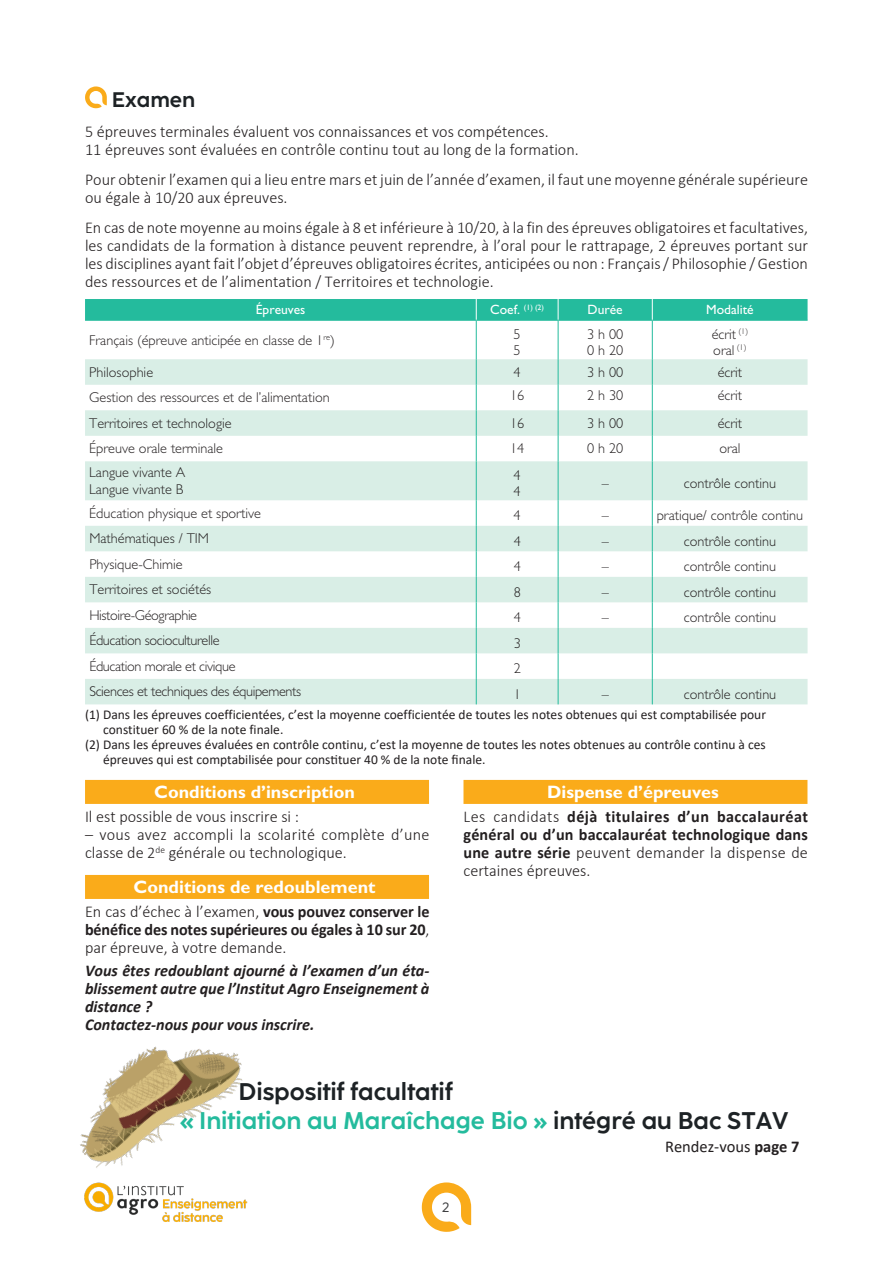
<style>
.page{position:relative;width:893px;height:1263px;background:#fff}
.page>*{position:absolute;margin:0;border:0;box-sizing:border-box;transform-origin:0 0}
.t1{font:700 24px/28.8px "Coco Sharp";color:#1d2225}
.t2{font:700 21px "Coco Sharp";color:#1d2225}
.t3{font:700 18px "Gill Sans Std";color:#fff}
.t4{font:300 16.5px/18px "Calibri";color:#231f20}
.t5{font:700 16.5px/18px "Calibri";letter-spacing:.01em;color:#231f20;text-align:justify}
.t6{font:italic 700 16.5px/18px "Calibri";color:#231f20}
.t7{font:16.5px "Calibri";color:#231f20}
.t8{font:300 14.25px/16.5px "Gill Sans Std";color:#231f20}
.t9{font:300 14.25px "Gill Sans Std";letter-spacing:-.025em;color:#231f20}
.t10{font:13.5px "Calibri";color:#231f20}
.t11{font:13.5px "Gill Sans Std";color:#fff}
.t12{font:13.5px "Coco Sharp S";color:#3e3f41}
.t13{font:7.8px "Gill Sans Std";color:#fff}
.s1{font-size:13.5px}
.s2{font-weight:300}
.s3{color:#24bb9d}
.s4{font-weight:700}
</style>
<div class="page">
<img style="left:84px;top:1195px;width:164px;height:27px">
<svg style="left:422px;top:1182px;width:49px;height:50px"></svg>
<svg style="left:85px;top:86px;width:22px;height:22px"></svg>
<svg style="left:85px;top:359px;width:722px;height:345px;fill:#d9eee6"></svg>
<div style="left:85px;top:299px;width:722px;height:21px;background:#24bb9d"></div>
<hr style="left:85px;top:320px;width:391px;height:1px;background:#24bb9d">
<hr style="left:476px;top:320px;width:82px;height:1px;background:#24bb9d">
<hr style="left:558px;top:320px;width:94px;height:1px;background:#24bb9d">
<hr style="left:652px;top:320px;width:155px;height:1px;background:#24bb9d">
<hr style="left:476px;top:321px;width:1px;height:38px;background:#24bb9d">
<hr style="left:558px;top:321px;width:1px;height:38px;background:#24bb9d">
<hr style="left:652px;top:321px;width:1px;height:38px;background:#24bb9d">
<svg style="left:558px;top:359px;width:1px;height:102px"></svg>
<svg style="left:652px;top:359px;width:1px;height:102px"></svg>
<hr style="left:476px;top:461px;width:1px;height:39px;background:#24bb9d">
<hr style="left:558px;top:461px;width:1px;height:39px;background:#24bb9d">
<hr style="left:652px;top:461px;width:1px;height:39px;background:#24bb9d">
<svg style="left:476px;top:500px;width:1px;height:204px"></svg>
<svg style="left:558px;top:500px;width:1px;height:204px"></svg>
<svg style="left:652px;top:500px;width:1px;height:204px"></svg>
<svg style="left:476px;top:359px;width:1px;height:102px"></svg>
<div style="left:85px;top:780px;width:344px;height:24px;background:#faab1a"></div>
<div style="left:85px;top:875px;width:344px;height:24px;background:#faab1a"></div>
<div style="left:463px;top:780px;width:344px;height:24px;background:#faab1a"></div>
<img style="left:80px;top:1046px;width:163px;height:149px">
<p class="t2" style="left:112px;top:85px;width:85px">Examen</p>
<p class="t4" style="left:85px;top:122px;width:495px">5 épreuves terminales évaluent vos connaissances et vos compétences.<br>11 épreuves sont évaluées en contrôle continu tout au long de la formation.</p>
<p class="t4" style="left:85px;top:170px;width:725px">Pour obtenir l’examen qui a lieu entre mars et juin de l’année d’examen, il faut une moyenne générale supérieure ou égale à 10/20 aux épreuves.</p>
<p class="t4" style="left:85px;top:218px;width:724px;text-align:justify">En cas de note moyenne au moins égale à 8 et inférieure à 10/20, à la fin des épreuves obligatoires et facultatives, les candidats de la formation à distance peuvent reprendre, à l’oral pour le rattrapage, 2 épreuves portant sur les disciplines ayant fait l’objet d’épreuves obligatoires écrites, anticipées ou non : Français / Philosophie / Gestion des ressources et de l’alimentation / Territoires et technologie.</p>
<p class="t11" style="left:256px;top:302px;width:51px">Épreuves</p>
<p class="t13" style="left:490px;top:302px;width:55px"><span class="s1">Coef.</span> (1) (2)</p>
<p class="t11" style="left:588px;top:302px;width:37px">Durée</p>
<p class="t11" style="left:706px;top:302px;width:49px">Modalité</p>
<p class="t8" style="left:89px;top:332px;width:247px">Français (épreuve anticipée en classe de 1<sup>re</sup>)</p>
<p class="t8" style="left:514px;top:326px;width:9px">5<br>5</p>
<p class="t8" style="left:587px;top:326px;width:38px">3 h 00<br>0 h 20</p>
<p class="t8" style="left:712px;top:326px;width:38px">écrit <sup>(1) </sup>oral <sup>(1)</sup></p>
<p class="t8" style="left:89px;top:364px;width:65px">Philosophie</p>
<p class="t8" style="left:514px;top:364px;width:9px">4</p>
<p class="t8" style="left:587px;top:364px;width:38px">3 h 00</p>
<p class="t8" style="left:718px;top:364px;width:26px">écrit</p>
<p class="t8" style="left:89px;top:389px;width:242px">Gestion des ressources et de l’alimentation</p>
<p class="t8" style="left:510px;top:387px;width:16px">16</p>
<p class="t8" style="left:587px;top:387px;width:38px">2 h 30</p>
<p class="t8" style="left:718px;top:387px;width:26px">écrit</p>
<p class="t8" style="left:89px;top:415px;width:144px">Territoires et technologie</p>
<p class="t8" style="left:510px;top:415px;width:16px">16</p>
<p class="t8" style="left:587px;top:415px;width:38px">3 h 00</p>
<p class="t8" style="left:718px;top:415px;width:26px">écrit</p>
<p class="t8" style="left:89px;top:440px;width:135px">Épreuve orale terminale</p>
<p class="t8" style="left:510px;top:440px;width:16px">14</p>
<p class="t8" style="left:587px;top:440px;width:38px">0 h 20</p>
<p class="t8" style="left:719px;top:440px;width:23px">oral</p>
<p class="t8" style="left:89px;top:464px;width:98px">Langue vivante A<br>Langue vivante B</p>
<p class="t8" style="left:514px;top:467px;width:9px">4<br>4</p>
<p class="t8" style="left:602px;top:475px;width:9px">–</p>
<p class="t8" style="left:684px;top:475px;width:94px">contrôle continu</p>
<p class="t8" style="left:89px;top:505px;width:173px">Éducation physique et sportive</p>
<p class="t8" style="left:514px;top:507px;width:9px">4</p>
<p class="t8" style="left:602px;top:507px;width:9px">–</p>
<p class="t8" style="left:657px;top:507px;width:148px">pratique/ contrôle continu</p>
<p class="t8" style="left:89px;top:530px;width:121px">Mathématiques / TIM</p>
<p class="t8" style="left:514px;top:533px;width:9px">4</p>
<p class="t8" style="left:602px;top:533px;width:9px">–</p>
<p class="t8" style="left:684px;top:533px;width:94px">contrôle continu</p>
<p class="t8" style="left:89px;top:556px;width:95px">Physique-Chimie</p>
<p class="t8" style="left:514px;top:558px;width:9px">4</p>
<p class="t8" style="left:602px;top:558px;width:9px">–</p>
<p class="t8" style="left:684px;top:558px;width:94px">contrôle continu</p>
<p class="t8" style="left:89px;top:582px;width:123px">Territoires et sociétés</p>
<p class="t8" style="left:514px;top:584px;width:9px">8</p>
<p class="t8" style="left:602px;top:584px;width:9px">–</p>
<p class="t8" style="left:684px;top:584px;width:94px">contrôle continu</p>
<p class="t9" style="left:89px;top:607px;width:109px">Histoire-Géographie</p>
<p class="t8" style="left:514px;top:609px;width:9px">4</p>
<p class="t8" style="left:602px;top:609px;width:9px">–</p>
<p class="t8" style="left:684px;top:609px;width:94px">contrôle continu</p>
<p class="t9" style="left:89px;top:633px;width:132px">Éducation socioculturelle</p>
<p class="t8" style="left:514px;top:635px;width:9px">3</p>
<p class="t9" style="left:89px;top:658px;width:148px">Éducation morale et civique</p>
<p class="t8" style="left:514px;top:660px;width:9px">2</p>
<p class="t9" style="left:89px;top:684px;width:213px">Sciences et techniques des équipements</p>
<p class="t8" style="left:514px;top:686px;width:9px">1</p>
<p class="t8" style="left:602px;top:686px;width:9px">–</p>
<p class="t8" style="left:684px;top:686px;width:94px">contrôle continu</p>
<p class="t10" style="left:85px;top:705px;width:682px">(1) Dans les épreuves coefficientées, c’est la moyenne coefficientée de toutes les notes obtenues qui est comptabilisée pour</p>
<p class="t10" style="left:103px;top:720px;width:182px">constituer 60 % de la note finale.</p>
<p class="t10" style="left:85px;top:735px;width:682px">(2) Dans les épreuves évaluées en contrôle continu, c’est la moyenne de toutes les notes obtenues au contrôle continu à ces</p>
<p class="t10" style="left:103px;top:750px;width:384px">épreuves qui est comptabilisée pour constituer 40 % de la note finale.</p>
<p class="t3" style="left:154px;top:781px;width:202px">Conditions d’inscription</p>
<p class="t4" style="left:85px;top:808px;width:216px">Il est possible de vous inscrire si :</p>
<p class="t4" style="left:85px;top:826px;width:346px">– vous avez accompli la scolarité complète d’une classe de 2<sup>de</sup> générale ou technologique.</p>
<p class="t3" style="left:134px;top:876px;width:243px">Conditions de redoublement</p>
<p class="t5" style="left:85px;top:903px;width:346px"><span class="s2">En cas d’échec à l’examen,</span> vous pouvez conserver le bénéfice des notes supérieures ou égales à 10 sur 20<span class="s2">, par épreuve, à votre demande.</span></p>
<p class="t6" style="left:85px;top:960px;width:346px">Vous êtes redoublant ajourné à l’examen d’un éta&shy;blissement autre que l’Institut Agro Enseignement à distance ?<br>Contactez-nous pour vous inscrire.</p>
<p class="t3" style="left:547px;top:781px;width:173px">Dispense d’épreuves</p>
<p class="t5" style="left:463px;top:808px;width:346px"><span class="s2">Les candidats</span> déjà titulaires d’un baccalauréat général ou d’un baccalauréat technologique dans une autre série <span class="s2">peuvent demander la dispense de certaines épreuves.</span></p>
<h1 class="t1" style="left:180px;top:1077px;width:610px;text-indent:59px">Dispositif facultatif<br><span class="s3">« Initiation au Maraîchage Bio »</span> intégré au Bac STAV</h1>
<p class="t7" style="left:665px;top:1135px;width:136px">Rendez-vous <span class="s4">page 7</span></p>
<p class="t12" style="left:443px;top:1198px;width:8px">2</p>
</div>
